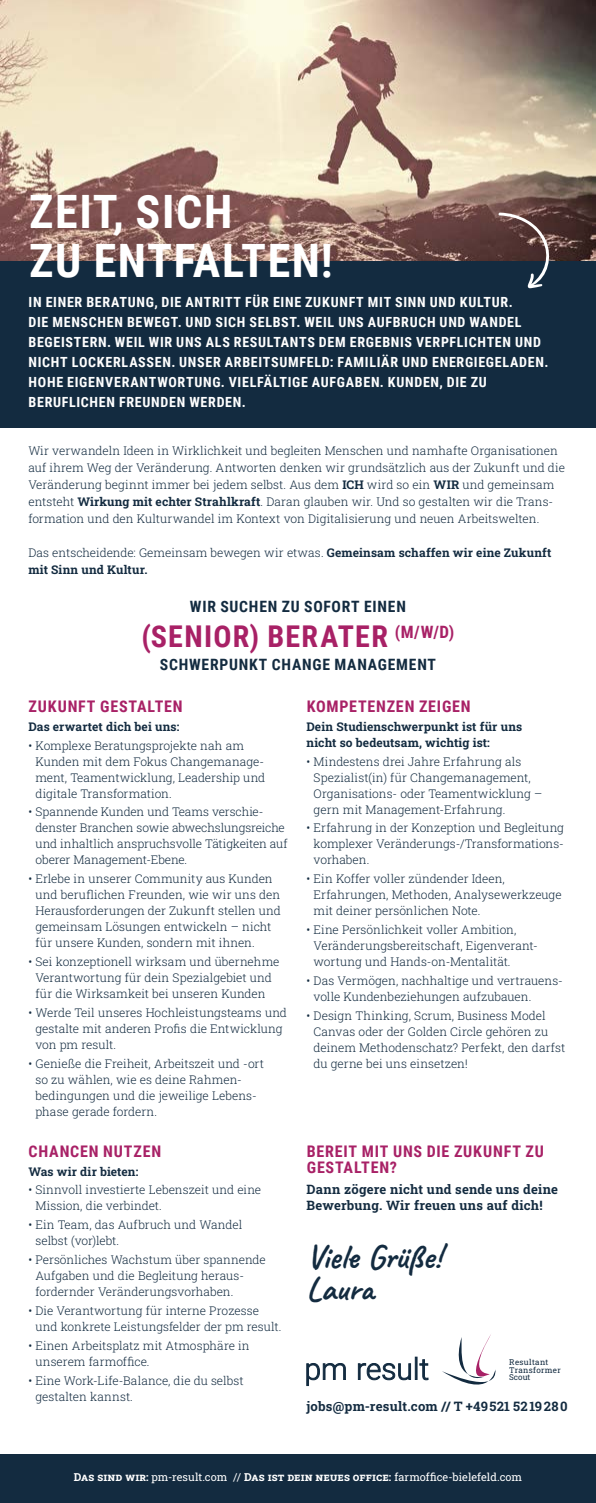
<style>
.page{position:relative;width:596px;height:1503px;background:#fff}
.page>*{position:absolute;margin:0;border:0;box-sizing:border-box;transform-origin:0 0}
.t1{font:700 46px/49px "Roboto Condensed";letter-spacing:.035em;color:#fff}
.t2{font:700 34px/31.7px "Caveat";color:#132b40}
.t3{font:700 30px "Roboto Condensed";letter-spacing:.04em;color:#a82166}
.t4{font:700 16px/16px "Roboto Condensed";letter-spacing:.05em;color:#a82166}
.t5{font:700 15.6px "Roboto Condensed";letter-spacing:.05em;color:#132b40}
.t6{font:700 14px/20px "Roboto Condensed";letter-spacing:.05em;color:#fff}
.t7{font:700 13.1px "Roboto Slab";letter-spacing:.015em;color:#132b40}
.t8{font:700 13px/16px "Roboto Slab";letter-spacing:.015em;color:#132b40}
.t9{font:300 12px/16px "Roboto Slab";color:#132b40}
.t10{font:700 12px/17px "Roboto Slab";letter-spacing:.01em;color:#132b40}
.t11{font:11px "Roboto Slab";letter-spacing:.005em;color:#fff}
.t12{font:8.1px/7.3px "Roboto Slab";letter-spacing:.04em;color:#132b40}
.s1{font-weight:700}
.s2{font-weight:300}
</style>
<div class="page">
<img style="left:0;top:0;width:595px;height:261px">
<div style="left:0;top:1454px;width:595px;height:48px;background:#132b40"></div>
<svg style="left:306px;top:1334px;width:190px;height:53px"></svg>
<div style="left:0;top:261px;width:595px;height:166px;background:#132b40"></div>
<svg style="left:497px;top:212px;width:55px;height:77px"></svg>
<h1 class="t1" style="left:29px;top:186px;width:305px">ZEIT, SICH<br>ZU ENTFALTEN!</h1>
<p class="t6" style="left:29px;top:292px;width:521px">IN EINER BERATUNG, DIE ANTRITT FÜR EINE ZUKUNFT MIT SINN UND KULTUR.<br>DIE MENSCHEN BEWEGT. UND SICH SELBST. WEIL UNS AUFBRUCH UND WANDEL BEGEISTERN. WEIL WIR UNS ALS RESULTANTS DEM ERGEBNIS VERPFLICHTEN UND NICHT LOCKERLASSEN. UNSER ARBEITSUMFELD: FAMILIÄR UND ENERGIEGELADEN.<br>HOHE EIGENVERANTWORTUNG. VIELFÄLTIGE AUFGABEN. KUNDEN, DIE ZU BERUFLICHEN FREUNDEN WERDEN.</p>
<p class="t9" style="left:28px;top:442px;width:537px;line-height:17px">Wir verwandeln Ideen in Wirklichkeit und begleiten Menschen und namhafte Organisationen auf ihrem Weg der Veränderung. Antworten denken wir grundsätzlich aus der Zukunft und die Veränderung beginnt immer bei jedem selbst. Aus dem <span class="s1">ICH</span> wird so ein <span class="s1">WIR</span> und gemeinsam entsteht <span class="s1">Wirkung mit echter Strahlkraft</span>. Daran glauben wir. Und so gestalten wir die Trans&shy;formation und den Kulturwandel im Kontext von Digitalisierung und neuen Arbeitswelten.</p>
<p class="t10" style="left:28px;top:544px;width:524px"><span class="s2">Das entscheidende: Gemeinsam bewegen wir etwas.</span> Gemeinsam schaffen wir eine Zukunft mit Sinn und Kultur.</p>
<p class="t5" style="left:190px;top:596px;width:217px">WIR SUCHEN ZU SOFORT EINEN</p>
<h3 class="t3" style="left:141px;top:615px;width:314px">(SENIOR) BERATER <sup>(M/W/D)</sup></h3>
<p class="t5" style="left:160px;top:653px;width:277px">SCHWERPUNKT CHANGE MANAGEMENT</p>
<h3 class="t4" style="left:29px;top:697px;width:155px">ZUKUNFT GESTALTEN</h3>
<p class="t10" style="left:28px;top:717px;width:152px">Das erwartet dich bei uns:</p>
<p class="t9" style="left:35px;top:737px;width:231px;text-indent:-7px">• Komplexe Beratungsprojekte nah am Kunden mit dem Fokus Changemanage&shy;ment, Teamentwicklung, Leadership und digitale Transformation.</p>
<p class="t9" style="left:35px;top:803px;width:253px;text-indent:-7px">• Spannende Kunden und Teams verschie&shy;denster Branchen sowie abwechslungsreiche und inhaltlich anspruchsvolle Tätigkeiten auf oberer Management-Ebene.</p>
<p class="t9" style="left:35px;top:870px;width:247px;text-indent:-7px">• Erlebe in unserer Community aus Kunden und beruflichen Freunden, wie wir uns den Herausforderungen der Zukunft stellen und gemeinsam Lösungen entwickeln – nicht für unsere Kunden, sondern mit ihnen.</p>
<p class="t9" style="left:28px;top:953px;width:252px;text-align:center">• Sei konzeptionell wirksam und übernehme<br>Verantwortung für dein Spezialgebiet und für die Wirksamkeit bei unseren Kunden</p>
<p class="t9" style="left:35px;top:1004px;width:253px;text-indent:-7px">• Werde Teil unseres Hochleistungsteams und gestalte mit anderen Profis die Entwicklung von pm result.</p>
<p class="t9" style="left:35px;top:1055px;width:230px;text-indent:-7px">• Genieße die Freiheit, Arbeitszeit und -ort so zu wählen, wie es deine Rahmen&shy;bedingungen und die jeweilige Lebens&shy;phase gerade fordern.</p>
<h3 class="t4" style="left:29px;top:1142px;width:134px">CHANCEN NUTZEN</h3>
<p class="t10" style="left:28px;top:1162px;width:111px">Was wir dir bieten:</p>
<p class="t9" style="left:35px;top:1181px;width:227px;text-indent:-7px">• Sinnvoll investierte Lebenszeit und eine<br>Mission, die verbindet.</p>
<p class="t9" style="left:35px;top:1216px;width:208px;text-indent:-7px">• Ein Team, das Aufbruch und Wandel selbst (vor)lebt.</p>
<p class="t9" style="left:35px;top:1251px;width:232px;text-indent:-7px">• Persönliches Wachstum über spannende<br>Aufgaben und die Begleitung heraus&shy;fordernder Veränderungsvorhaben.</p>
<p class="t9" style="left:35px;top:1302px;width:247px;text-indent:-7px">• Die Verantwortung für interne Prozesse und konkrete Leistungsfelder der pm result.</p>
<p class="t9" style="left:35px;top:1337px;width:216px;text-indent:-7px">• Einen Arbeitsplatz mit Atmosphäre in unserem farmoffice.</p>
<p class="t9" style="left:35px;top:1371px;width:210px;text-indent:-7px">• Eine Work-Life-Balance, die du selbst gestalten kannst.</p>
<h3 class="t4" style="left:306px;top:697px;width:165px">KOMPETENZEN ZEIGEN</h3>
<p class="t10" style="left:306px;top:718px;width:217px;line-height:16px">Dein Studienschwerpunkt ist für uns nicht so bedeutsam, wichtig ist:</p>
<p class="t9" style="left:313px;top:753px;width:230px;text-indent:-7px">• Mindestens drei Jahre Erfahrung als Spezialist(in) für Changemanagement, Organisations- oder Teamentwicklung – gern mit Management-Erfahrung.</p>
<p class="t9" style="left:313px;top:819px;width:252px;text-align:justify;text-indent:-7px">• Erfahrung in der Konzeption und Begleitung komplexer Veränderungs-/Transformations&shy;vorhaben.</p>
<p class="t9" style="left:313px;top:870px;width:249px;text-indent:-7px">• Ein Koffer voller zündender Ideen,<br>Erfahrungen, Methoden, Analysewerkzeuge mit deiner persönlichen Note.</p>
<p class="t9" style="left:313px;top:921px;width:225px;text-indent:-7px">• Eine Persönlichkeit voller Ambition,<br>Veränderungsbereitschaft, Eigenverant&shy;wortung und Hands-on-Mentalität.</p>
<p class="t9" style="left:313px;top:972px;width:250px;text-indent:-7px">• Das Vermögen, nachhaltige und vertrauens&shy;volle Kundenbeziehungen aufzubauen.</p>
<p class="t9" style="left:313px;top:1007px;width:253px;text-indent:-7px">• Design Thinking, Scrum, Business Model Canvas oder der Golden Circle gehören zu deinem Methodenschatz? Perfekt, den darfst du gerne bei uns einsetzen!</p>
<h3 class="t4" style="left:306px;top:1142px;width:238px">BEREIT MIT UNS DIE ZUKUNFT ZU<br>GESTALTEN?</h3>
<p class="t8" style="left:306px;top:1181px;width:253px">Dann zögere nicht und sende uns deine<br>Bewerbung. Wir freuen uns auf dich!</p>
<h2 class="t2" style="left:306px;top:1241px;width:136px">Viele Grüße!<br>Laura</h2>
<p class="t12" style="left:509px;top:1358px;width:53px">Resultant<br>Transformer<br>Scout</p>
<p class="t7" style="left:306px;top:1396px;width:262px">jobs@pm-result.com // T +49 521 52 19 28 0</p>
<p class="t11" style="left:74px;top:1469px;width:449px"><span class="s1">Das sind wir:</span> pm-result.com // <span class="s1">Das ist dein neues office:</span> farmoffice-bielefeld.com</p>
</div>
